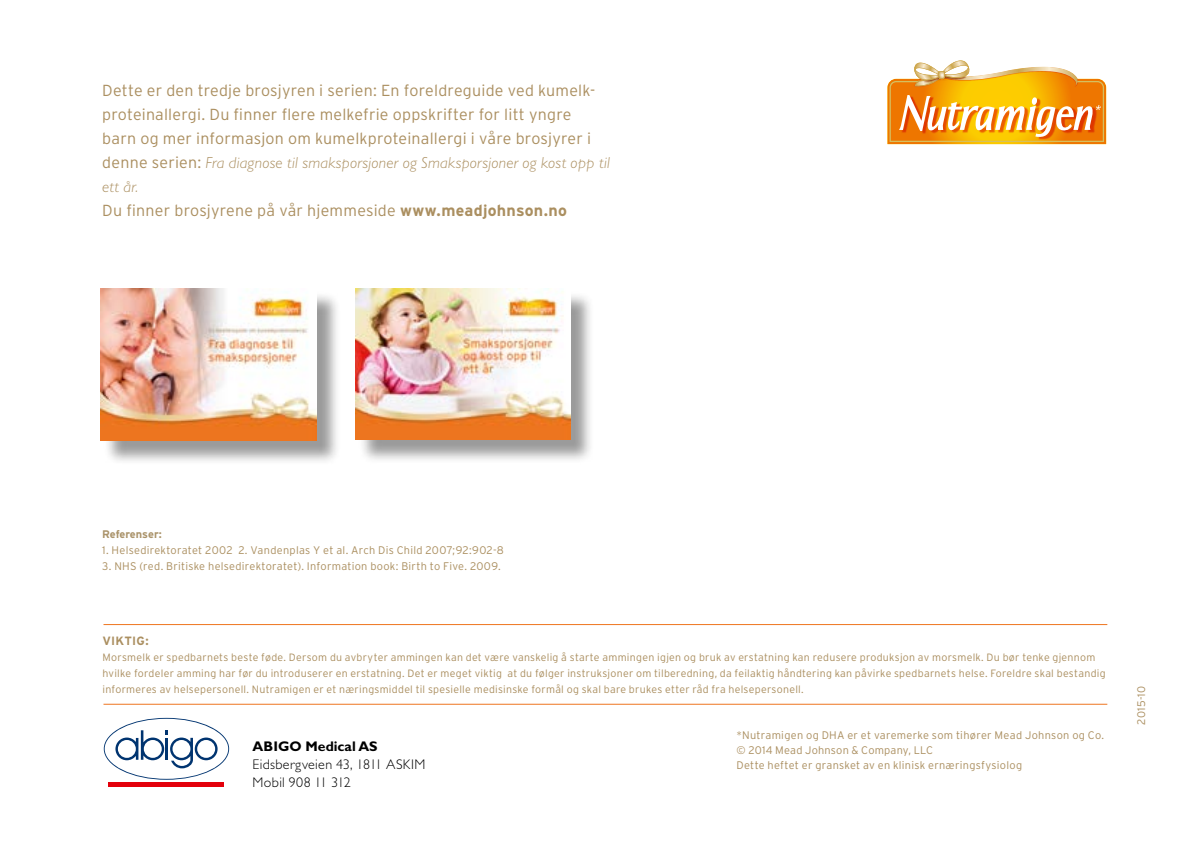
<style>
.page{position:relative;width:1191px;height:842px;background:#fff}
.page>*{position:absolute;margin:0;border:0;box-sizing:border-box;transform-origin:0 0}
.t1{font:300 16px/24px "Interstate";letter-spacing:.015em;color:#ab8f60}
.t2{font:italic 300 16px/24px "Gill Sans";letter-spacing:.015em;color:#ab8f60}
.t3{font:300 14px/18px "Gill Sans";letter-spacing:.025em;color:#000}
.t4{font:700 14px "Gill Sans";color:#000}
.t5{font:700 12px "Interstate";letter-spacing:.02em;color:#ab8f60}
.t6{font:300 11px/15px "Interstate";letter-spacing:.025em;color:#ab8f60}
.t7{font:700 11px "Interstate";letter-spacing:-.005em;color:#aa936a}
.t8{font:300 10.6px/16px "Interstate";letter-spacing:.025em;color:#ab8f60}
.s1{font-family:"Interstate";font-style:normal}
.s2{font-weight:700}
</style>
<div class="page">
<svg style="left:887px;top:60px;width:219px;height:84px"></svg>
<hr style="left:103px;top:624px;width:1004px;height:1px;background:#ee7620">
<hr style="left:103px;top:704px;width:1004px;height:1px;background:#ee7620">
<div style="left:108px;top:782px;width:116px;height:5px;background:#e3000b"></div>
<svg style="left:104px;top:718px;width:125px;height:62px"></svg>
<div style="left:358px;top:291px;width:237px;height:173px;background:#000;opacity:.4"></div>
<img style="left:355px;top:288px;width:215px;height:152px">
<div style="left:103px;top:291px;width:238px;height:174px;background:#000;opacity:.4"></div>
<img style="left:100px;top:288px;width:216px;height:153px">
<h1 class="t1" style="left:102px;top:78px;width:494px">Dette er den tredje brosjyren i serien: En foreldreguide ved kumelk&shy;proteinallergi. Du finner flere melkefrie oppskrifter for litt yngre barn og mer informasjon om kumelkproteinallergi i våre brosjyrer i</h1>
<h1 class="t2" style="left:102px;top:151px;width:509px"><span class="s1">denne serien:</span> Fra diagnose til smaksporsjoner og Smaksporsjoner og kost opp til ett år.</h1>
<h1 class="t1" style="left:102px;top:198px;width:466px">Du finner brosjyrene på vår hjemmeside <span class="s2">www.meadjohnson.no</span></h1>
<p class="t7" style="left:102px;top:528px;width:61px">Referenser:</p>
<p class="t6" style="left:102px;top:542px;width:403px">1. Helsedirektoratet 2002 2. Vandenplas Y et al. Arch Dis Child 2007;92:902-8</p>
<p class="t6" style="left:102px;top:558px;width:400px">3. NHS (red. Britiske helsedirektoratet). Information book: Birth to Five. 2009.</p>
<p class="t5" style="left:103px;top:634px;width:48px">VIKTIG:</p>
<p class="t8" style="left:103px;top:649px;width:1004px">Morsmelk er spedbarnets beste føde. Dersom du avbryter ammingen kan det være vanskelig å starte ammingen igjen og bruk av erstatning kan redusere produksjon av morsmelk. Du bør tenke gjennom hvilke fordeler amming har før du introduserer en erstatning. Det er meget viktig at du følger instruksjoner om tilberedning, da feilaktig håndtering kan påvirke spedbarnets helse. Foreldre skal bestandig informeres av helsepersonell. Nutramigen er et næringsmiddel til spesielle medisinske formål og skal bare brukes etter råd fra helsepersonell.</p>
<h2 class="t4" style="left:253px;top:738px;width:127px">ABIGO Medical AS</h2>
<h2 class="t3" style="left:253px;top:755px;width:174px">Eidsbergveien 43, 1811 ASKIM<br>Mobil 908 11 312</h2>
<p class="t6" style="left:736px;top:728px;width:369px">*Nutramigen og DHA er et varemerke som tihører Mead Johnson og Co. © 2014 Mead Johnson &amp; Company, LLC<br>Dette heftet er gransket av en klinisk ernæringsfysiolog</p>
<p class="t6" style="left:1133px;top:724px;width:40px;rotate:-90deg">2015-10</p>
</div>
